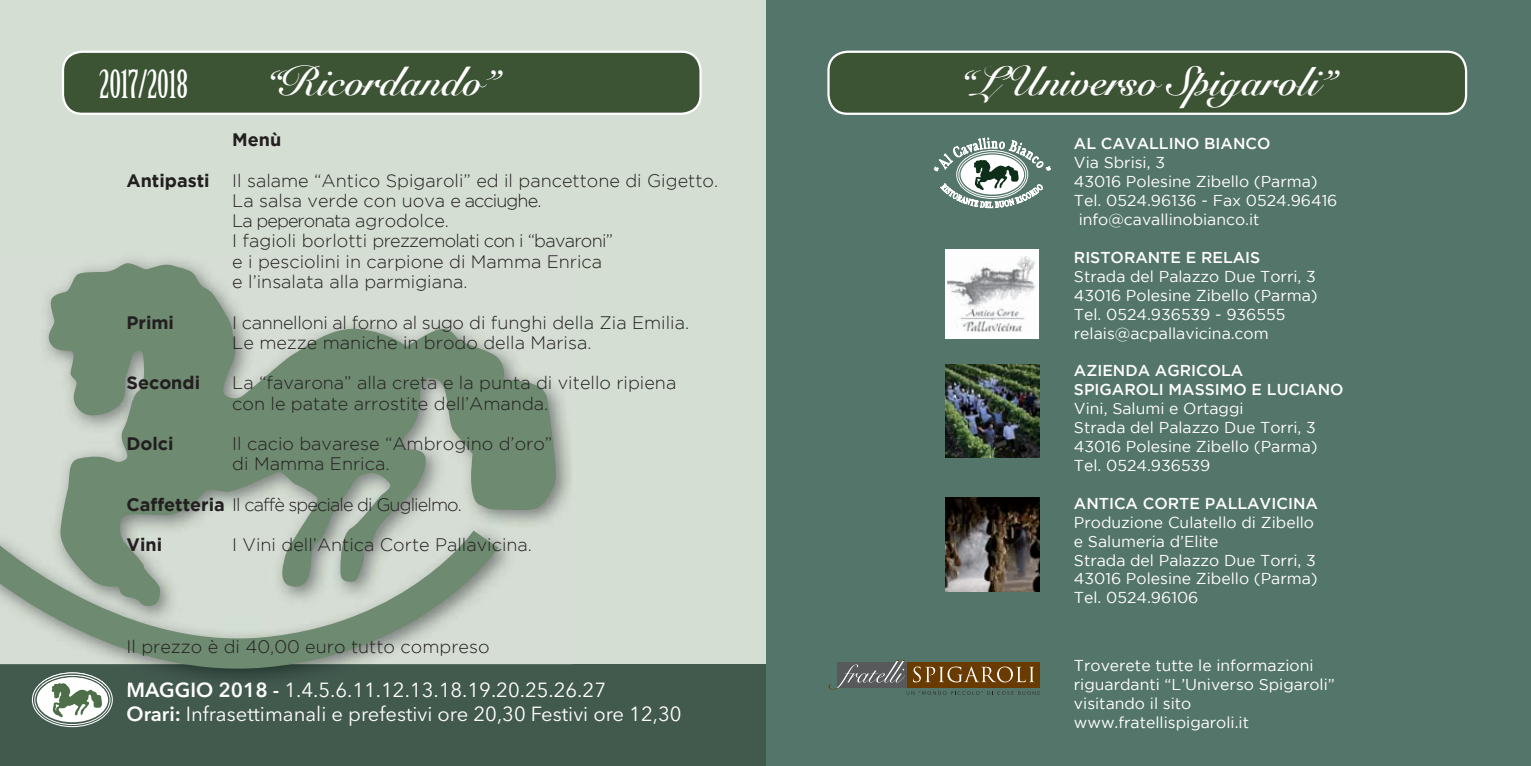
<style>
.page{position:relative;width:1531px;height:766px;background:#fff}
.page>*{position:absolute;margin:0;border:0;box-sizing:border-box;transform-origin:0 0}
.t1{font:700 40.5px "Snell Roundhand";color:#fff}
.t2{font:38.25px "Birch Std";color:#fff}
.t3{font:20.25px/24.3px "Avenir Next LT Pro";color:#fff}
.t4{font:300 18px/20.2px "Gotham";color:#231f20}
.t5{font:300 18px "Gotham";letter-spacing:-.05em;color:#231f20}
.t6{font:700 18px "Gotham";color:#231f20}
.t7{font:15.75px/18.9px "Gotham";color:#fff}
.t8{font:500 15.75px/18.9px "Gotham";color:#fff}
.s1{font-weight:700}
.s2{font-weight:600}
.s3{font-weight:600;color:#fcfcfc}
.s4{font-weight:600;color:#f5f6f6}
.s5{font-weight:600;color:#f7f7f8}
.s6{font-weight:600;color:#f2f2f3}
.s7{color:#f9f9fa}
.s8{color:#fdfdfd}
</style>
<div class="page">
<div style="left:765px;top:0;width:766px;height:765px;background:#54756a"></div>
<div style="left:0;top:0;width:765px;height:765px;background:#d4ded3"></div>
<div style="left:0;top:664px;width:765px;height:101px;background:#42594e"></div>
<div style="left:63px;top:52px;width:637px;height:62px;background:#3c5334;border-radius:19px"></div>
<div style="left:62px;top:51px;width:640px;height:64px;border:2px solid #fff;border-radius:19px"></div>
<div style="left:828px;top:52px;width:638px;height:62px;background:#3c5334;border-radius:19px"></div>
<div style="left:827px;top:51px;width:640px;height:64px;border:2px solid #fff;border-radius:19px"></div>
<img style="left:141px;top:664px;width:431px;height:17px">
<svg style="left:32px;top:672px;width:81px;height:55px"></svg>
<svg style="left:0;top:535px;width:516px;height:131px"></svg>
<svg style="left:45px;top:261px;width:512px;height:345px"></svg>
<svg style="left:934px;top:138px;width:116px;height:70px"></svg>
<div style="left:945px;top:249px;width:94px;height:89px;background:#fff"></div>
<img style="left:947px;top:256px;width:89px;height:76px">
<img style="left:945px;top:364px;width:94px;height:93px">
<img style="left:945px;top:497px;width:94px;height:94px">
<svg style="left:828px;top:660px;width:212px;height:34px"></svg>
<h1 class="t1" style="left:265px;top:57px;width:234px">“Ricordando”</h1>
<h2 class="t2" style="left:99px;top:70px;width:90px">2017/2018</h2>
<h1 class="t1" style="left:959px;top:57px;width:377px">“L’Universo Spigaroli”</h1>
<p class="t6" style="left:232px;top:133px;width:51px">Menù</p>
<p class="t6" style="left:126px;top:173px;width:85px">Antipasti</p>
<p class="t4" style="left:232px;top:171px;width:487px">Il salame “Antico Spigaroli” ed il pancettone di Gigetto.<br>La salsa verde con uova e acciughe.<br>La peperonata agrodolce.<br>I fagioli borlotti prezzemolati con i “bavaroni”<br>e i pesciolini in carpione di Mamma Enrica<br>e l’insalata alla parmigiana.</p>
<p class="t6" style="left:126px;top:315px;width:49px">Primi</p>
<p class="t4" style="left:232px;top:313px;width:458px">I cannelloni al forno al sugo di funghi della Zia Emilia.<br>Le mezze maniche in brodo della Marisa.</p>
<p class="t6" style="left:126px;top:376px;width:75px">Secondi</p>
<p class="t4" style="left:232px;top:374px;width:445px">La “favarona” alla creta e la punta di vitello ripiena con le patate arrostite dell’Amanda.</p>
<p class="t6" style="left:126px;top:437px;width:49px">Dolci</p>
<p class="t4" style="left:232px;top:435px;width:321px">Il cacio bavarese “Ambrogino d’oro” di Mamma Enrica.</p>
<p class="t5" style="left:126px;top:497px;width:337px"><span class="s1">Caffetteria</span> Il caffè speciale di Guglielmo.</p>
<p class="t6" style="left:126px;top:538px;width:37px">Vini</p>
<p class="t4" style="left:232px;top:536px;width:301px">I Vini dell’Antica Corte Pallavicina.</p>
<p class="t4" style="left:126px;top:637px;width:364px">Il prezzo è di 40,00 euro tutto compreso</p>
<p class="t3" style="left:126px;top:679px;width:556px;text-indent:146px"><span class="s2">-</span> ............27<br><span class="s2">Orari:</span> Infrasettimanali e prefestivi ore 20,30 Festivi ore 12,30</p>
<p class="t3" style="left:126px;top:679px;width:452px"><span class="s2">MAGG</span><span class="s3">IO</span> <span class="s4">2</span><span class="s5">01</span><span class="s6">8</span> <span class="s7">1</span> <span class="s8">4</span> 5 6 11 12 13 18 19 20 25 26</p>
<p class="t8" style="left:1074px;top:135px;width:198px">AL CAVALLINO BIANCO</p>
<p class="t7" style="left:1074px;top:154px;width:93px">Via Sbrisi, 3</p>
<p class="t7" style="left:1074px;top:173px;width:245px">43016 Polesine Zibello (Parma)</p>
<p class="t7" style="left:1074px;top:192px;width:265px">Tel. 0524.96136 - Fax 0524.96416</p>
<p class="t7" style="left:1078px;top:211px;width:182px">info@cavallinobianco.it</p>
<p class="t8" style="left:1074px;top:249px;width:188px">RISTORANTE E RELAIS</p>
<p class="t7" style="left:1074px;top:268px;width:245px">Strada del Palazzo Due Torri, 3<br>43016 Polesine Zibello (Parma)<br>Tel. 0524.936539 - 936555 relais@acpallavicina.com</p>
<p class="t8" style="left:1074px;top:362px;width:271px">AZIENDA AGRICOLA<br>SPIGAROLI MASSIMO E LUCIANO</p>
<p class="t7" style="left:1074px;top:400px;width:245px">Vini, Salumi e Ortaggi<br>Strada del Palazzo Due Torri, 3<br>43016 Polesine Zibello (Parma)<br>Tel. 0524.936539</p>
<p class="t8" style="left:1074px;top:494px;width:245px">ANTICA CORTE PALLAVICINA</p>
<p class="t7" style="left:1074px;top:513px;width:245px">Produzione Culatello di Zibello e Salumeria d’Elite<br>Strada del Palazzo Due Torri, 3<br>43016 Polesine Zibello (Parma)<br>Tel. 0524.96106</p>
<p class="t7" style="left:1074px;top:657px;width:262px">Troverete tutte le informazioni riguardanti “L’Universo Spigaroli” visitando il sito www.fratellispigaroli.it</p>
</div>
